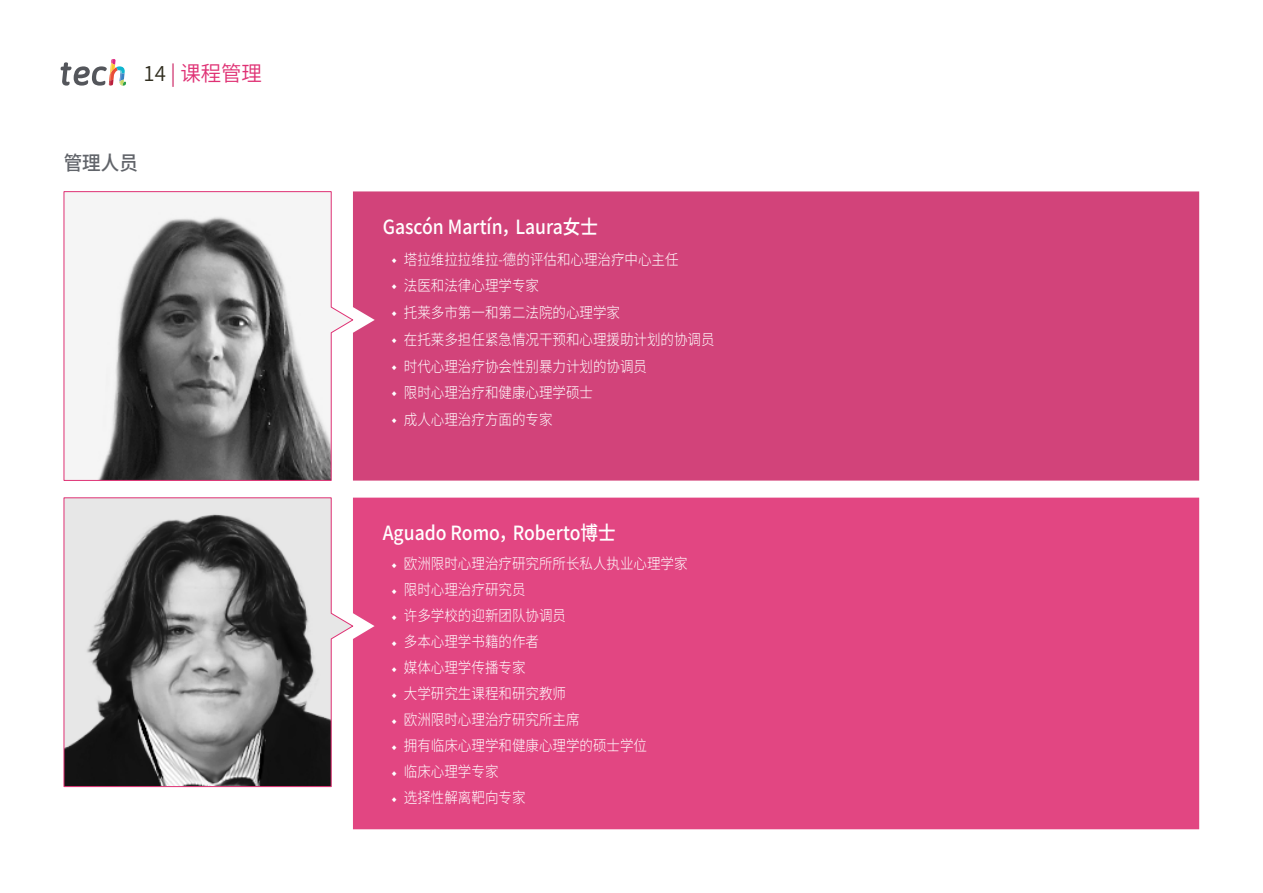
<style>
.page{position:relative;width:1263px;height:893px;background:#fff}
.page>*{position:absolute;margin:0;border:0;box-sizing:border-box;transform-origin:0 0}
.t1{font:21px "Source Han Sans CN";color:#df3174}
.t2{font:500 19.5px "Source Han Sans CN";color:#fff;scale:.9 1}
.t3{font:500 19.5px "Source Han Sans CN";color:#61646a;scale:.95 1}
.t4{font:300 15px/26px "Source Han Sans CN";color:#fff;scale:.9 1}
.s1{color:#312e20}
.s2{color:#ce2e6b}
</style>
<div class="page">
<svg style="left:64px;top:497px;width:289px;height:290px;background:#8e8c8d"></svg>
<div style="left:353px;top:191px;width:846px;height:290px;background:#d2437a"></div>
<div style="left:353px;top:498px;width:846px;height:331px;background:#e24682"></div>
<svg style="left:64px;top:191px;width:289px;height:290px"></svg>
<svg style="left:61px;top:59px;width:65px;height:27px"></svg>
<svg style="left:392px;top:258px;width:5px;height:5px"></svg>
<svg style="left:392px;top:285px;width:5px;height:5px"></svg>
<svg style="left:392px;top:311px;width:5px;height:5px"></svg>
<svg style="left:392px;top:338px;width:5px;height:5px"></svg>
<svg style="left:392px;top:365px;width:5px;height:5px"></svg>
<svg style="left:392px;top:392px;width:5px;height:5px"></svg>
<svg style="left:392px;top:418px;width:5px;height:5px"></svg>
<svg style="left:392px;top:563px;width:5px;height:5px"></svg>
<svg style="left:392px;top:589px;width:5px;height:5px"></svg>
<svg style="left:392px;top:615px;width:5px;height:5px"></svg>
<svg style="left:392px;top:641px;width:5px;height:5px"></svg>
<svg style="left:392px;top:667px;width:5px;height:5px"></svg>
<svg style="left:392px;top:693px;width:5px;height:5px"></svg>
<svg style="left:392px;top:719px;width:5px;height:5px"></svg>
<svg style="left:392px;top:745px;width:5px;height:5px"></svg>
<svg style="left:392px;top:771px;width:5px;height:5px"></svg>
<svg style="left:392px;top:797px;width:5px;height:5px"></svg>
<h1 class="t1" style="left:144px;top:61px;width:120px"><span class="s1">14</span> <span class="s2">|</span> 课程管理</h1>
<h2 class="t3" style="left:64px;top:152px;width:80px">管理人员</h2>
<h2 class="t2" style="left:383px;top:216px;width:241px">Gascón Martín，Laura女士</h2>
<p class="t4" style="left:404px;top:246px;width:346px;line-height:26.7px">塔拉维拉拉维拉-德的评估和心理治疗中心主任<br>法医和法律心理学专家<br>托莱多市第一和第二法院的心理学家<br>在托莱多担任紧急情况干预和心理援助计划的协调员时代心理治疗协会性别暴力计划的协调员<br>限时心理治疗和健康心理学硕士<br>成人心理治疗方面的专家</p>
<h2 class="t2" style="left:383px;top:522px;width:260px">Aguado Romo，Roberto博士</h2>
<p class="t4" style="left:404px;top:550px;width:316px">欧洲限时心理治疗研究所所长私人执业心理学家限时心理治疗研究员<br>许多学校的迎新团队协调员<br>多本心理学书籍的作者<br>媒体心理学传播专家<br>大学研究生课程和研究教师<br>欧洲限时心理治疗研究所主席<br>拥有临床心理学和健康心理学的硕士学位<br>临床心理学专家<br>选择性解离靶向专家</p>
</div>
